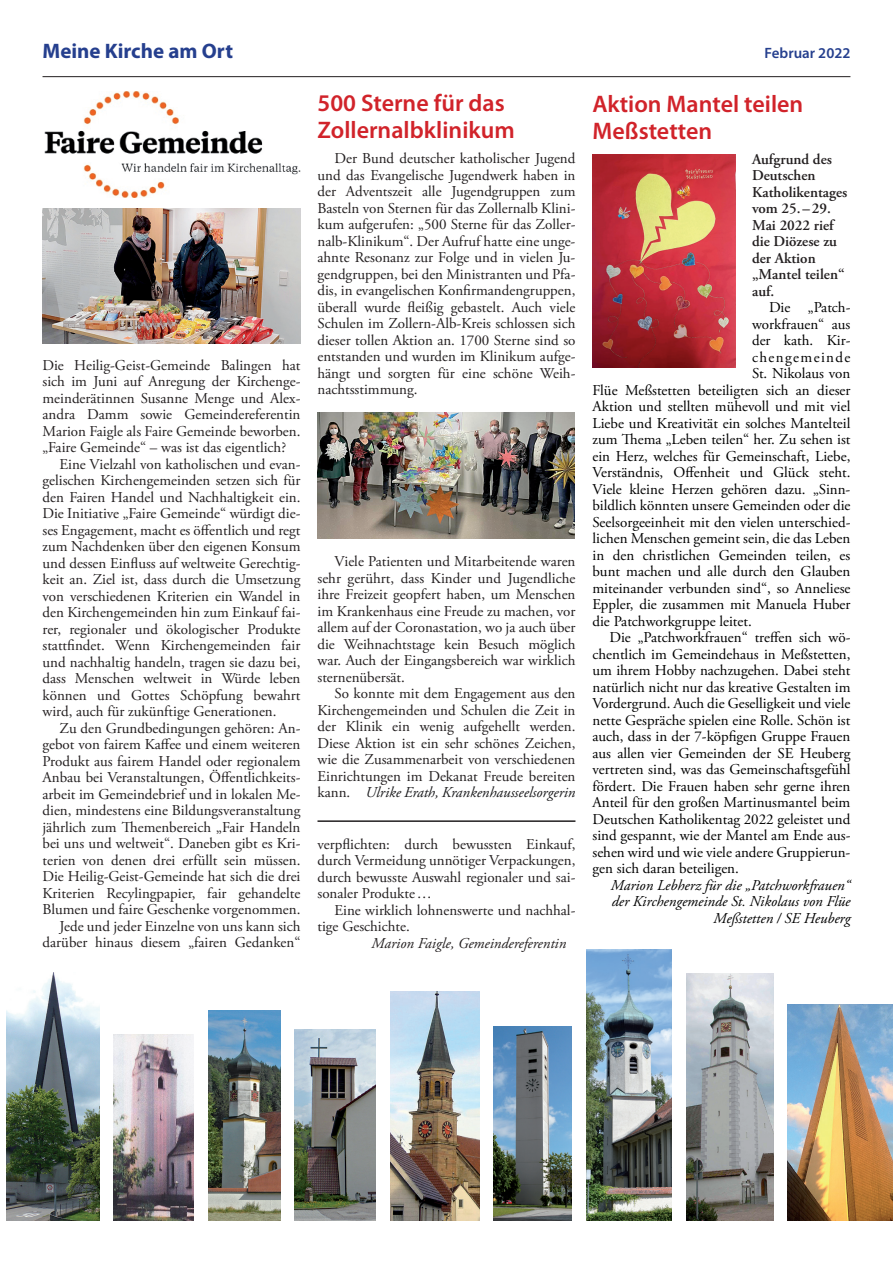
<style>
.page{position:relative;width:893px;height:1263px;background:#fff}
.page>*{position:absolute;margin:0;border:0;box-sizing:border-box;transform-origin:0 0}
.t1{font:600 24px/27px "Myriad Pro";color:#d1232a}
.t2{font:700 21px "Myriad Pro";color:#253f8e}
.t3{font:15px/16.5px "Adobe Garamond Pro";color:#231f20;text-align:justify}
.t4{font:15px "Adobe Garamond Pro";color:#000}
.t5{font:600 15px/16.5px "Adobe Garamond Pro";color:#231f20}
.t6{font:italic 15px/16.5px "Adobe Garamond Pro";color:#000;text-align:right}
.t7{font:italic 15px "Adobe Garamond Pro";color:#231f20}
.t8{font:15px "Adobe Garamond Pro";letter-spacing:.09em;color:#000}
.t9{font:600 15px "Myriad Pro";color:#253f8e}
.s1{font-style:italic;color:#1a1a1c}
</style>
<div class="page">
<img style="left:7px;top:972px;width:93px;height:248px">
<img style="left:114px;top:1034px;width:80px;height:186px">
<img style="left:295px;top:1029px;width:80px;height:191px">
<img style="left:209px;top:1010px;width:72px;height:210px">
<img style="left:390px;top:991px;width:89px;height:229px">
<img style="left:493px;top:1027px;width:79px;height:193px">
<img style="left:788px;top:1004px;width:105px;height:216px">
<hr style="left:43px;top:76px;width:807px;height:1px;background:#231f20">
<img style="left:686px;top:974px;width:88px;height:246px">
<img style="left:586px;top:950px;width:86px;height:270px">
<img style="left:44px;top:91px;width:256px;height:106px">
<img style="left:317px;top:412px;width:258px;height:126px">
<img style="left:592px;top:154px;width:143px;height:214px">
<img style="left:43px;top:208px;width:257px;height:135px">
<hr style="left:317px;top:820px;width:258px;height:2px;background:#231f20">
<h2 class="t2" style="left:43px;top:38px;width:192px">Meine Kirche am Ort</h2>
<p class="t9" style="left:765px;top:44px;width:87px">Februar 2022</p>
<p class="t3" style="left:43px;top:357px;width:259px">Die Heilig-Geist-Gemeinde Balingen hat</p>
<p class="t3" style="left:43px;top:373px;width:259px">sich im Juni auf Anregung der Kirchenge-</p>
<p class="t3" style="left:43px;top:390px;width:259px">meinderätinnen Susanne Menge und Alex-</p>
<p class="t3" style="left:43px;top:406px;width:259px">andra Damm sowie Gemeindereferentin</p>
<p class="t3" style="left:43px;top:423px;width:259px">Marion Faigle als Faire Gemeinde beworben.</p>
<p class="t3" style="left:43px;top:439px;width:245px">„Faire Gemeinde“ – was ist das eigentlich?</p>
<p class="t3" style="left:60px;top:456px;width:242px">Eine Vielzahl von katholischen und evan-</p>
<p class="t3" style="left:43px;top:472px;width:259px">gelischen Kirchengemeinden setzen sich für</p>
<p class="t3" style="left:43px;top:489px;width:259px">den Fairen Handel und Nachhaltigkeit ein.</p>
<p class="t3" style="left:43px;top:505px;width:259px">Die Initiative „Faire Gemeinde“ würdigt die-</p>
<p class="t3" style="left:43px;top:522px;width:259px">ses Engagement, macht es öffentlich und regt</p>
<p class="t3" style="left:43px;top:538px;width:259px">zum Nachdenken über den eigenen Konsum</p>
<p class="t3" style="left:43px;top:555px;width:259px">und dessen Einfluss auf weltweite Gerechtig-</p>
<p class="t3" style="left:43px;top:571px;width:259px">keit an. Ziel ist, dass durch die Umsetzung</p>
<p class="t3" style="left:43px;top:588px;width:259px">von verschiedenen Kriterien ein Wandel in</p>
<p class="t3" style="left:43px;top:604px;width:259px">den Kirchengemeinden hin zum Einkauf fai-</p>
<p class="t3" style="left:43px;top:621px;width:259px">rer, regionaler und ökologischer Produkte</p>
<p class="t3" style="left:43px;top:637px;width:259px">stattfindet. Wenn Kirchengemeinden fair</p>
<p class="t3" style="left:43px;top:654px;width:259px">und nachhaltig handeln, tragen sie dazu bei,</p>
<p class="t3" style="left:43px;top:670px;width:259px">dass Menschen weltweit in Würde leben</p>
<p class="t3" style="left:43px;top:687px;width:259px">können und Gottes Schöpfung bewahrt</p>
<p class="t3" style="left:43px;top:703px;width:236px">wird, auch für zukünftige Generationen.</p>
<p class="t3" style="left:60px;top:720px;width:242px">Zu den Grundbedingungen gehören: An-</p>
<p class="t3" style="left:43px;top:736px;width:259px">gebot von fairem Kaffee und einem weiteren</p>
<p class="t3" style="left:43px;top:753px;width:259px">Produkt aus fairem Handel oder regionalem</p>
<p class="t3" style="left:43px;top:769px;width:259px">Anbau bei Veranstaltungen, Öffentlichkeits-</p>
<p class="t3" style="left:43px;top:786px;width:259px">arbeit im Gemeindebrief und in lokalen Me-</p>
<p class="t3" style="left:43px;top:802px;width:259px">dien, mindestens eine Bildungsveranstaltung</p>
<p class="t3" style="left:43px;top:819px;width:259px">jährlich zum Themenbereich „Fair Handeln</p>
<p class="t3" style="left:43px;top:835px;width:259px">bei uns und weltweit“. Daneben gibt es Kri-</p>
<p class="t3" style="left:43px;top:852px;width:259px">terien von denen drei erfüllt sein müssen.</p>
<p class="t3" style="left:43px;top:868px;width:259px">Die Heilig-Geist-Gemeinde hat sich die drei</p>
<p class="t3" style="left:43px;top:885px;width:259px">Kriterien Recylingpapier, fair gehandelte</p>
<p class="t3" style="left:43px;top:901px;width:259px">Blumen und faire Geschenke vorgenommen.</p>
<p class="t3" style="left:60px;top:918px;width:242px">Jede und jeder Einzelne von uns kann sich</p>
<p class="t3" style="left:43px;top:934px;width:259px">darüber hinaus diesem „fairen Gedanken“</p>
<h1 class="t1" style="left:317px;top:89px;width:199px">500 Sterne für das<br>Zollernalbklinikum</h1>
<p class="t3" style="left:317px;top:151px;width:259px;text-indent:17px">Der Bund deutscher katholischer Jugend und das Evangelische Jugendwerk haben in der Adventszeit alle Jugendgruppen zum Basteln von Sternen für das Zollernalb Klini&shy;kum aufgerufen: „500 Sterne für das Zoller&shy;nalb-Klinikum“. Der Aufruf hatte eine unge&shy;ahnte Resonanz zur Folge und in vielen Ju&shy;gendgruppen, bei den Ministranten und Pfa&shy;dis, in evangelischen Konfirmandengruppen, überall wurde fleißig gebastelt. Auch viele Schulen im Zollern-Alb-Kreis schlossen sich dieser tollen Aktion an. 1700 Sterne sind so entstanden und wurden im Klinikum aufge&shy;hängt und sorgten für eine schöne Weih&shy;nachtsstimmung.</p>
<p class="t3" style="left:317px;top:554px;width:259px;text-indent:17px">Viele Patienten und Mitarbeitende waren sehr gerührt, dass Kinder und Jugendliche ihre Freizeit geopfert haben, um Menschen im Krankenhaus eine Freude zu machen, vor allem auf der Coronastation, wo ja auch über die Weihnachtstage kein Besuch möglich war. Auch der Eingangsbereich war wirklich sternenübersät.</p>
<p class="t3" style="left:317px;top:686px;width:259px;text-indent:17px">So konnte mit dem Engagement aus den Kirchengemeinden und Schulen die Zeit in der Klinik ein wenig aufgehellt werden.<br>Diese Aktion ist ein sehr schönes Zeichen, wie die Zusammenarbeit von verschiedenen Einrichtungen im Dekanat Freude bereiten kann. <span class="s1">Ulrike Erath, Krankenhausseelsorgerin</span></p>
<p class="t3" style="left:317px;top:836px;width:259px">verpflichten: durch bewussten Einkauf, durch Vermeidung unnötiger Verpackungen, durch bewusste Auswahl regionaler und sai&shy;sonaler Produkte…</p>
<p class="t3" style="left:317px;top:902px;width:259px;text-indent:17px">Eine wirklich lohnenswerte und nachhal&shy;tige Geschichte.</p>
<p class="t7" style="left:371px;top:934px;width:196px">Marion Faigle, Gemeindereferentin</p>
<h1 class="t1" style="left:592px;top:89px;width:212px">Aktion Mantel teilen<br>Meßstetten</h1>
<p class="t5" style="left:752px;top:151px;width:97px">Aufgrund des<br>Deutschen<br>Katholikentages vom 25. –29.<br>Mai 2022 rief die Diözese zu der Aktion „Mantel teilen“ auf.</p>
<p class="t4" style="left:769px;top:298px;width:83px">Die „Patch-</p>
<p class="t4" style="left:752px;top:315px;width:100px">workfrauen“ aus</p>
<p class="t4" style="left:752px;top:331px;width:100px">der kath. Kir-</p>
<p class="t8" style="left:752px;top:348px;width:100px">chengemeinde</p>
<p class="t4" style="left:752px;top:364px;width:100px">St. Nikolaus von</p>
<p class="t4" style="left:592px;top:381px;width:259px">Flüe Meßstetten beteiligten sich an dieser</p>
<p class="t4" style="left:592px;top:397px;width:259px">Aktion und stellten mühevoll und mit viel</p>
<p class="t4" style="left:592px;top:414px;width:259px">Liebe und Kreativität ein solches Mantelteil</p>
<p class="t4" style="left:592px;top:430px;width:259px">zum Thema „Leben teilen“ her. Zu sehen ist</p>
<p class="t4" style="left:592px;top:447px;width:259px">ein Herz, welches für Gemeinschaft, Liebe,</p>
<p class="t4" style="left:592px;top:463px;width:259px">Verständnis, Offenheit und Glück steht.</p>
<p class="t4" style="left:592px;top:480px;width:259px">Viele kleine Herzen gehören dazu. „Sinn-</p>
<p class="t4" style="left:592px;top:496px;width:259px">bildlich könnten unsere Gemeinden oder die</p>
<p class="t4" style="left:592px;top:513px;width:259px">Seelsorgeeinheit mit den vielen unterschied-</p>
<p class="t4" style="left:592px;top:529px;width:259px">lichen Menschen gemeint sein, die das Leben</p>
<p class="t4" style="left:592px;top:546px;width:259px">in den christlichen Gemeinden teilen, es</p>
<p class="t4" style="left:592px;top:562px;width:259px">bunt machen und alle durch den Glauben</p>
<p class="t4" style="left:592px;top:579px;width:259px">miteinander verbunden sind“, so Anneliese</p>
<p class="t4" style="left:592px;top:595px;width:259px">Eppler, die zusammen mit Manuela Huber</p>
<p class="t4" style="left:592px;top:612px;width:161px">die Patchworkgruppe leitet.</p>
<p class="t4" style="left:609px;top:628px;width:242px">Die „Patchworkfrauen“ treffen sich wö-</p>
<p class="t4" style="left:592px;top:645px;width:259px">chentlich im Gemeindehaus in Meßstetten,</p>
<p class="t4" style="left:592px;top:661px;width:259px">um ihrem Hobby nachzugehen. Dabei steht</p>
<p class="t4" style="left:592px;top:678px;width:259px">natürlich nicht nur das kreative Gestalten im</p>
<p class="t4" style="left:592px;top:694px;width:259px">Vordergrund. Auch die Geselligkeit und viele</p>
<p class="t4" style="left:592px;top:711px;width:259px">nette Gespräche spielen eine Rolle. Schön ist</p>
<p class="t4" style="left:592px;top:727px;width:259px">auch, dass in der 7-köpfigen Gruppe Frauen</p>
<p class="t4" style="left:592px;top:744px;width:259px">aus allen vier Gemeinden der SE Heuberg</p>
<p class="t4" style="left:592px;top:760px;width:259px">vertreten sind, was das Gemeinschaftsgefühl</p>
<p class="t4" style="left:592px;top:777px;width:259px">fördert. Die Frauen haben sehr gerne ihren</p>
<p class="t4" style="left:592px;top:793px;width:259px">Anteil für den großen Martinusmantel beim</p>
<p class="t4" style="left:592px;top:810px;width:259px">Deutschen Katholikentag 2022 geleistet und</p>
<p class="t4" style="left:592px;top:826px;width:259px">sind gespannt, wie der Mantel am Ende aus-</p>
<p class="t4" style="left:592px;top:843px;width:259px">sehen wird und wie viele andere Gruppierun-</p>
<p class="t4" style="left:592px;top:859px;width:148px">gen sich daran beteiligen.</p>
<p class="t6" style="left:611px;top:877px;width:241px">Marion Lebherz fü r die „Patchworkfrauen“ der Kirchengemeinde St. Nikolaus von Flü e<br>Meßstetten / SE Heuberg</p>
</div>
